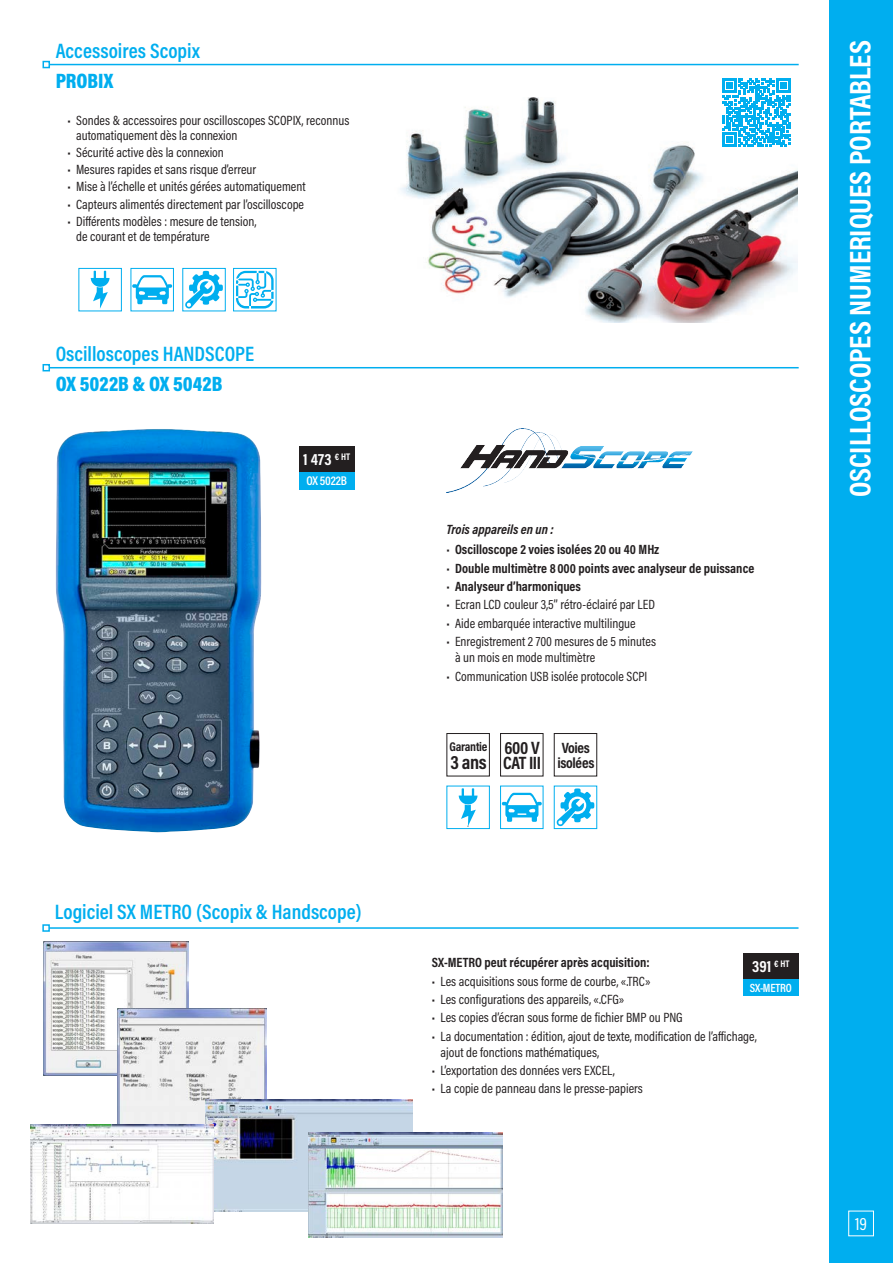
<style>
.page{position:relative;width:893px;height:1263px;background:#fff}
.page>*{position:absolute;margin:0;border:0;box-sizing:border-box;transform-origin:0 0}
.t1{font:700 30px "Acumin Pro Cond";color:#fff}
.Type_d_appareils{font:600 21px "Acumin Pro Cond";color:#00aeef}
.Type_d_appareils-2{font:900 21px "Acumin Pro Cond";color:#00aeef}
.t2{font:700 19.5px "Acumin Pro Cond";color:#231f20}
.t3{font:700 18px "Acumin Pro Cond";letter-spacing:-.02em;color:#231f20}
.t4{font:18px "Acumin Pro Cond";color:#fff}
.t5{font:700 16.5px "Acumin Pro Cond";color:#fff}
.t6{font:700 15px "Acumin Pro Cond";letter-spacing:-.02em;color:#231f20}
.t7{font:13.5px/16.2px "Acumin Pro Cond";color:#231f20}
.TXT_Puce_noire{font:700 13.5px "Acumin Pro Cond";color:#231f20}
.t8{font:italic 700 13.5px "Acumin Pro Cond";color:#231f20}
.t9{font:700 12.75px "Acumin Pro Cond";letter-spacing:-.02em;color:#231f20}
.t10{font:600 12.75px "Acumin Pro Cond";letter-spacing:-.02em;color:#fff}
.t11{font:600 12px "Acumin Pro Cond";letter-spacing:-.015em;color:#fff}
.s1{font-weight:400}
</style>
<div class="page">
<div style="left:829px;top:0;width:64px;height:1263px;background:#00aeef"></div>
<div style="left:848px;top:1211px;width:26px;height:25px;border:1px solid #fff"></div>
<hr style="left:49px;top:367px;width:750px;height:1px;background:#00aeef">
<div style="left:43px;top:364px;width:7px;height:7px;border:2px solid #00aeef"></div>
<img style="left:447px;top:429px;width:245px;height:63px">
<div style="left:446px;top:733px;width:44px;height:43px;border:1px solid #231f20"></div>
<div style="left:500px;top:733px;width:43px;height:43px;border:1px solid #231f20"></div>
<div style="left:554px;top:733px;width:43px;height:43px;border:1px solid #231f20"></div>
<div style="left:446px;top:786px;width:44px;height:43px;border:1px solid #00aeef"></div>
<svg style="left:459px;top:788px;width:18px;height:39px"></svg>
<div style="left:500px;top:786px;width:43px;height:43px;border:1px solid #00aeef"></div>
<svg style="left:502px;top:793px;width:40px;height:29px"></svg>
<svg style="left:556px;top:788px;width:38px;height:38px"></svg>
<img style="left:43px;top:942px;width:146px;height:134px">
<img style="left:118px;top:1008px;width:148px;height:116px">
<img style="left:205px;top:1099px;width:207px;height:112px">
<img style="left:31px;top:1124px;width:183px;height:99px">
<img style="left:309px;top:1133px;width:193px;height:105px">
<hr style="left:49px;top:927px;width:749px;height:2px;background:#00aeef">
<div style="left:42px;top:924px;width:8px;height:8px;border:2px solid #00aeef"></div>
<div style="left:743px;top:979px;width:55px;height:17px;background:#00aeef"></div>
<div style="left:743px;top:953px;width:55px;height:26px;background:#231f20"></div>
<img style="left:400px;top:97px;width:397px;height:226px">
<hr style="left:49px;top:64px;width:750px;height:1px;background:#00aeef">
<div style="left:43px;top:61px;width:7px;height:7px;border:2px solid #00aeef"></div>
<div style="left:78px;top:268px;width:44px;height:43px;border:1px solid #00aeef"></div>
<svg style="left:91px;top:271px;width:19px;height:38px"></svg>
<div style="left:131px;top:268px;width:43px;height:43px;border:1px solid #00aeef"></div>
<svg style="left:132px;top:275px;width:40px;height:29px"></svg>
<div style="left:233px;top:268px;width:43px;height:43px;border:1px solid #00aeef"></div>
<svg style="left:236px;top:271px;width:38px;height:37px"></svg>
<div style="left:182px;top:268px;width:44px;height:43px;border:1px solid #00aeef"></div>
<svg style="left:185px;top:271px;width:38px;height:38px"></svg>
<svg style="left:722px;top:78px;width:69px;height:69px"></svg>
<div style="left:299px;top:472px;width:55px;height:17px;background:#00aeef"></div>
<div style="left:299px;top:446px;width:55px;height:26px;background:#231f20"></div>
<img style="left:56px;top:429px;width:205px;height:403px">
<p class="Type_d_appareils" style="left:56px;top:37px;width:146px">Accessoires Scopix</p>
<p class="Type_d_appareils-2" style="left:56px;top:67px;width:59px">PROBIX</p>
<p class="t7" style="left:76px;top:113px;width:275px;line-height:15px;text-indent:-9px">• Sondes &amp; accessoires pour oscilloscopes SCOPIX, reconnus automatiquement dès la connexion</p>
<p class="t7" style="left:68px;top:144px;width:158px">• Sécurité active dès la connexion</p>
<p class="t7" style="left:68px;top:161px;width:190px">• Mesures rapides et sans risque d’erreur</p>
<p class="t7" style="left:68px;top:178px;width:239px">• Mise à l’échelle et unités gérées automatiquement</p>
<p class="t7" style="left:68px;top:196px;width:238px">• Capteurs alimentés directement par l’oscilloscope</p>
<p class="t7" style="left:76px;top:213px;width:182px;line-height:15px;text-indent:-9px">• Différents modèles : mesure de tension, de courant et de température</p>
<p class="Type_d_appareils" style="left:56px;top:340px;width:200px">Oscilloscopes HANDSCOPE</p>
<p class="Type_d_appareils-2" style="left:56px;top:370px;width:168px">OX 5022B &amp; OX 5042B</p>
<p class="t5" style="left:303px;top:449px;width:48px">1 473 <sup>€</sup> <sup>HT</sup></p>
<p class="t10" style="left:306px;top:472px;width:42px">OX 5022B</p>
<p class="Type_d_appareils" style="left:55px;top:898px;width:309px">Logiciel SX METRO (Scopix &amp; Handscope)</p>
<p class="t8" style="left:446px;top:520px;width:108px">Trois appareils en un :</p>
<p class="TXT_Puce_noire" style="left:446px;top:541px;width:214px"><span class="s1">•</span> Oscilloscope 2 voies isolées 20 ou 40 MHz</p>
<p class="TXT_Puce_noire" style="left:446px;top:559px;width:309px"><span class="s1">•</span> Double multimètre 8 000 points avec analyseur de puissance</p>
<p class="TXT_Puce_noire" style="left:446px;top:577px;width:136px"><span class="s1">•</span> Analyseur d’harmoniques</p>
<p class="t7" style="left:446px;top:596px;width:210px">• Ecran LCD couleur 3,5’’ rétro-éclairé par LED</p>
<p class="t7" style="left:446px;top:615px;width:191px">• Aide embarquée interactive multilingue</p>
<p class="t7" style="left:455px;top:633px;width:203px;text-indent:-9px">• Enregistrement 2 700 mesures de 5 minutes à un mois en mode multimètre</p>
<p class="t7" style="left:446px;top:667px;width:202px">• Communication USB isolée protocole SCPI</p>
<p class="t9" style="left:450px;top:738px;width:39px">Garantie</p>
<p class="t2" style="left:450px;top:749px;width:38px">3 ans</p>
<p class="t3" style="left:505px;top:736px;width:37px">600 V</p>
<p class="t3" style="left:503px;top:751px;width:40px">CAT III</p>
<p class="t6" style="left:562px;top:738px;width:30px">Voies</p>
<p class="t6" style="left:557px;top:753px;width:39px">isolées</p>
<p class="t1" style="left:840px;top:497px;width:458px;rotate:-90deg">OSCILLOSCOPES NUMERIQUES PORTABLES</p>
<p class="TXT_Puce_noire" style="left:432px;top:953px;width:219px">SX-METRO peut récupérer après acquisition:</p>
<p class="t7" style="left:432px;top:972px;width:220px">• Les acquisitions sous forme de courbe, «.TRC»</p>
<p class="t7" style="left:432px;top:991px;width:194px">• Les configurations des appareils, «.CFG»</p>
<p class="t7" style="left:432px;top:1009px;width:252px">• Les copies d’écran sous forme de fichier BMP ou PNG</p>
<p class="t7" style="left:440px;top:1027px;width:318px;text-indent:-9px">• La documentation : édition, ajout de texte, modification de l’affichage, ajout de fonctions mathématiques,</p>
<p class="t7" style="left:432px;top:1062px;width:184px">• L’exportation des données vers EXCEL,</p>
<p class="t7" style="left:432px;top:1080px;width:213px">• La copie de panneau dans le presse-papiers</p>
<p class="t5" style="left:752px;top:955px;width:39px">391 <sup>€</sup> <sup>HT</sup></p>
<p class="t11" style="left:750px;top:980px;width:43px">SX-METRO</p>
<h3 class="t4" style="left:855px;top:1212px;width:13px">19</h3>
</div>
